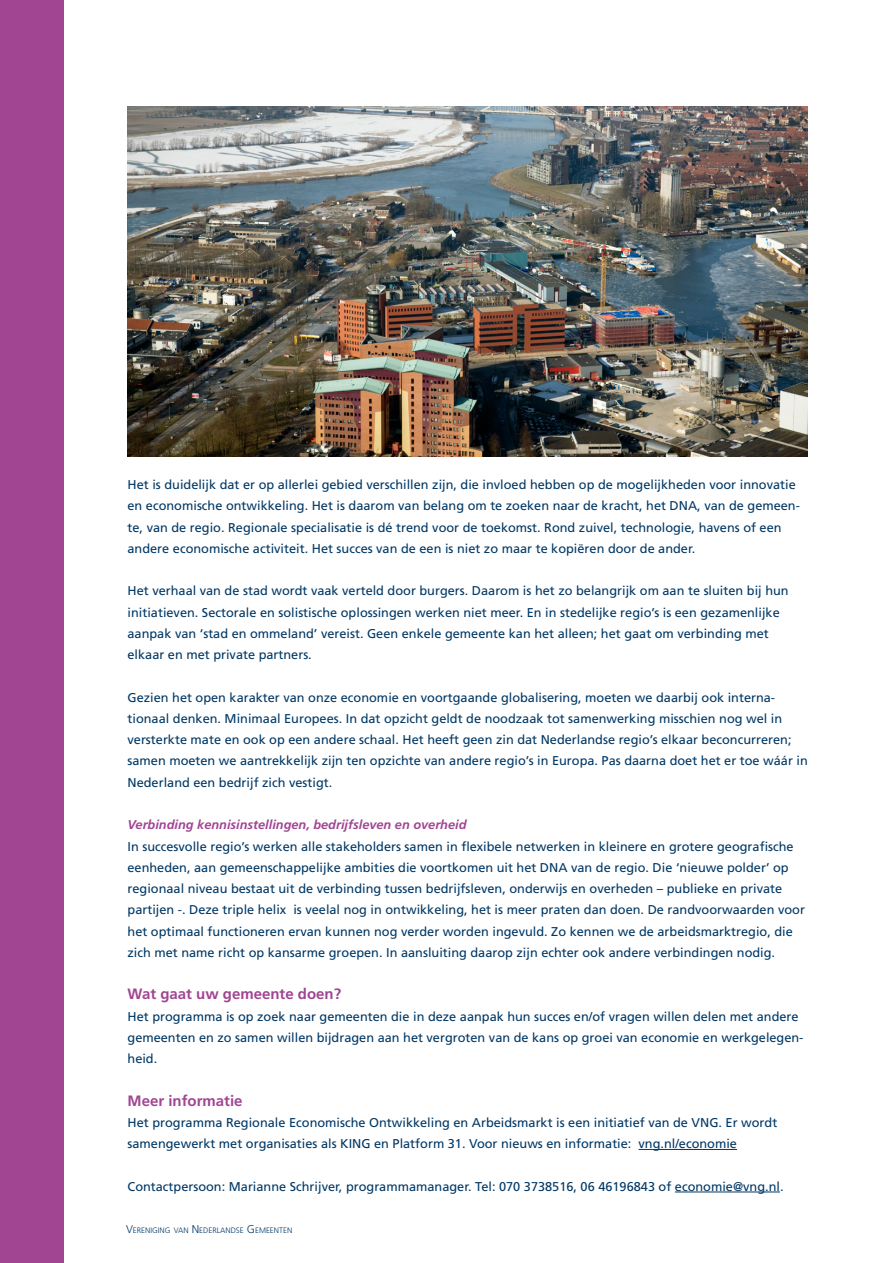
<style>
.page{position:relative;width:893px;height:1263px;background:#fff}
.page>*{position:absolute;margin:0;border:0;box-sizing:border-box;transform-origin:0 0}
._003_Tussenkop_1___1{font:700 15px "Frutiger LT Std";color:#a14593}
._004_Broodtekst___8{font:12.75px/21.3px "Frutiger LT Std";color:#003865}
._003_Tussenkop_2___8{font:italic 700 12.75px "Frutiger LT Std";color:#a14593}
.t1{font:300 7.8px "Frutiger LT Std";color:#003865}
.s1{font-size:11.25px}
</style>
<div class="page">
<div style="left:0;top:0;width:64px;height:1263px;background:#a14593"></div>
<hr style="left:639px;top:1149px;width:98px;height:1px;background:#003865">
<hr style="left:675px;top:1192px;width:105px;height:1px;background:#003865">
<img style="left:128px;top:106px;width:680px;height:350px">
<p class="_004_Broodtekst___8" style="left:128px;top:474px;width:674px">Het is duidelijk dat er op allerlei gebied verschillen zijn, die invloed hebben op de mogelijkheden voor innovatie en economische ontwikkeling. Het is daarom van belang om te zoeken naar de kracht, het DNA, van de gemeen&shy;te, van de regio. Regionale specialisatie is dé trend voor de toekomst. Rond zuivel, technologie, havens of een andere economische activiteit. Het succes van de een is niet zo maar te kopiëren door de ander.</p>
<p class="_004_Broodtekst___8" style="left:128px;top:580px;width:663px">Het verhaal van de stad wordt vaak verteld door burgers. Daarom is het zo belangrijk om aan te sluiten bij hun initiatieven. Sectorale en solistische oplossingen werken niet meer. En in stedelijke regio’s is een gezamenlijke aanpak van ‘stad en ommeland’ vereist. Geen enkele gemeente kan het alleen; het gaat om verbinding met elkaar en met private partners.</p>
<p class="_004_Broodtekst___8" style="left:128px;top:687px;width:682px">Gezien het open karakter van onze economie en voortgaande globalisering, moeten we daarbij ook interna&shy;tionaal denken. Minimaal Europees. In dat opzicht geldt de noodzaak tot samenwerking misschien nog wel in versterkte mate en ook op een andere schaal. Het heeft geen zin dat Nederlandse regio’s elkaar beconcurreren; samen moeten we aantrekkelijk zijn ten opzichte van andere regio’s in Europa. Pas daarna doet het er toe wáár in Nederland een bedrijf zich vestigt.</p>
<p class="_003_Tussenkop_2___8" style="left:128px;top:817px;width:340px">Verbinding kennisinstellingen, bedrijfsleven en overheid</p>
<p class="_004_Broodtekst___8" style="left:128px;top:835px;width:679px">In succesvolle regio’s werken alle stakeholders samen in flexibele netwerken in kleinere en grotere geografische eenheden, aan gemeenschappelijke ambities die voortkomen uit het DNA van de regio. Die ‘nieuwe polder’ op regionaal niveau bestaat uit de verbinding tussen bedrijfsleven, onderwijs en overheden – publieke en private partijen -. Deze triple helix is veelal nog in ontwikkeling, het is meer praten dan doen. De randvoorwaarden voor het optimaal functioneren ervan kunnen nog verder worden ingevuld. Zo kennen we de arbeidsmarktregio, die zich met name richt op kansarme groepen. In aansluiting daarop zijn echter ook andere verbindingen nodig.</p>
<p class="_003_Tussenkop_1___1" style="left:128px;top:985px;width:215px">Wat gaat uw gemeente doen?</p>
<p class="_004_Broodtekst___8" style="left:128px;top:1005px;width:677px">Het programma is op zoek naar gemeenten die in deze aanpak hun succes en/of vragen willen delen met andere gemeenten en zo samen willen bijdragen aan het vergroten van de kans op groei van economie en werkgelegen&shy;heid.</p>
<p class="_003_Tussenkop_1___1" style="left:128px;top:1091px;width:117px">Meer informatie</p>
<p class="_004_Broodtekst___8" style="left:128px;top:1112px;width:651px">Het programma Regionale Economische Ontwikkeling en Arbeidsmarkt is een initiatief van de VNG. Er wordt samengewerkt met organisaties als KING en Platform 31. Voor nieuws en informatie: vng.nl/economie</p>
<p class="_004_Broodtekst___8" style="left:128px;top:1176px;width:657px">Contactpersoon: Marianne Schrijver, programmamanager. Tel: 070 3738516, 06 46196843 of economie@vng.nl.</p>
<p class="t1" style="left:126px;top:1226px;width:168px"><span class="s1">V</span>ERENIGING VAN <span class="s1">N</span> EDERLANDSE <span class="s1">G</span> EMEENTEN</p>
</div>
